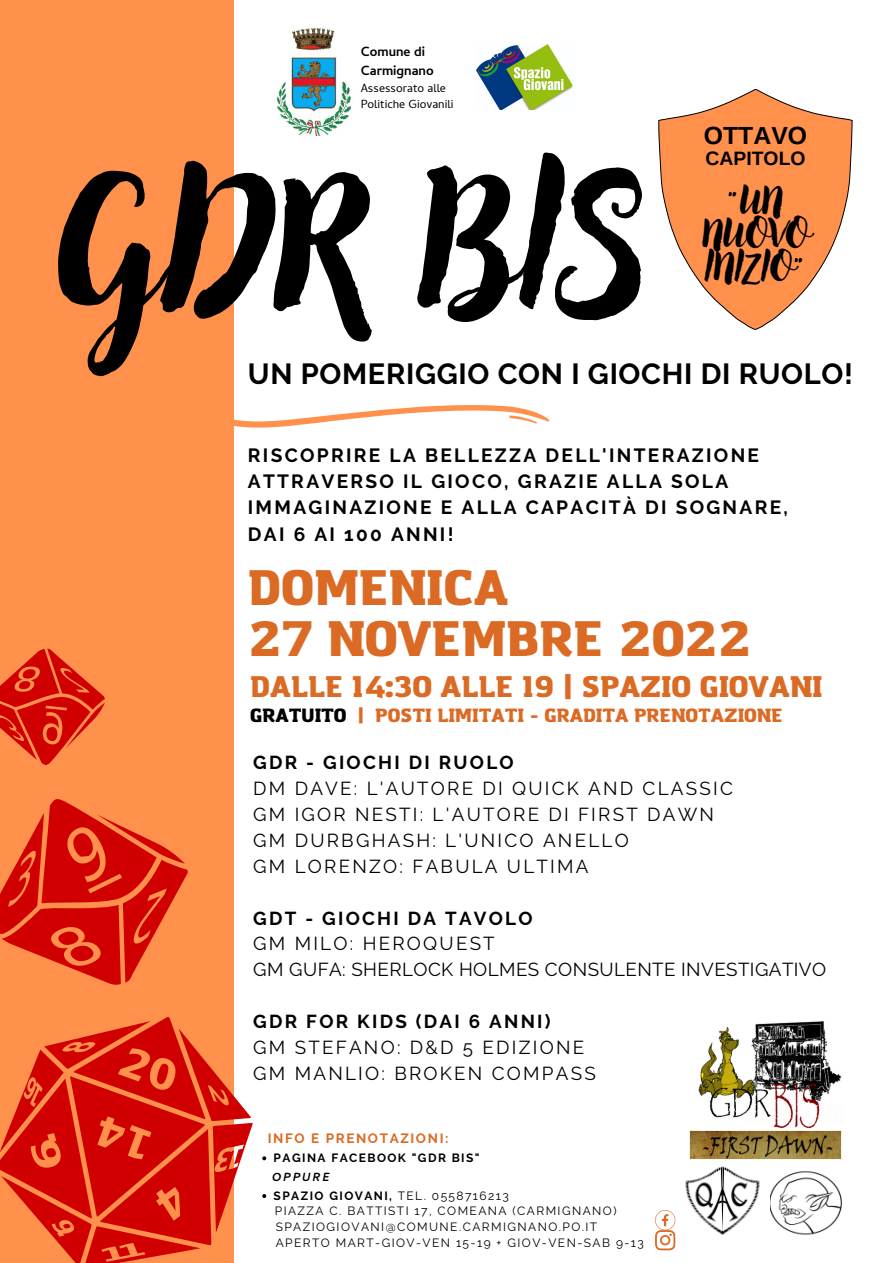
<style>
.page{position:relative;width:893px;height:1263px;background:#fff}
.page>*{position:absolute;margin:0;border:0;box-sizing:border-box;transform-origin:0 0}
.t1{font:151.5px "Adlery Pro";color:#000}
.t2{font:900 49.05px/50.9px "Amazing Grotesk";color:#db6a24}
.t3{font:32.17px/33.3px "Adlery Pro";color:#000;text-align:center}
.t4{font:900 29.33px "Amazing Grotesk";color:#db6a24}
.t5{font:700 29.03px "Raleway";letter-spacing:.025em;color:#000}
.t6{font:700 24.75px "Arimo";color:#000}
.t7{font:700 19.35px "Arimo";color:#000}
.t8{font:700 19.12px/26.3px "Raleway";letter-spacing:.12em;color:#000}
.t9{font:900 18.83px "Amazing Grotesk";color:#db6a24}
.t10{font:18.75px/25.9px "Raleway";letter-spacing:.12em;color:#000}
.t11{font:18.75px/25.9px "Raleway";letter-spacing:.025em;color:#000}
.t12{font:700 18.75px "Raleway";letter-spacing:.12em;color:#000}
.t13{font:700 13.5px "Raleway";letter-spacing:.12em;color:#db6a24}
.t14{font:700 13.5px/18.6px "Cambay";color:#000}
.t15{font:12px/15.8px "Raleway";letter-spacing:.12em;color:#000}
.t16{font:700 12px "Raleway";letter-spacing:.12em;color:#000}
.t17{font:12px/16.4px "Cambay";color:#000}
.t18{font:italic 700 12px "Cambay";letter-spacing:.12em;color:#000}
.s1{color:#000}
.s2{font-weight:400}
</style>
<div class="page">
<div style="left:0;top:0;width:234px;height:1263px;background:#ff914d"></div>
<svg style="left:0;top:1017px;width:267px;height:246px;fill:#d00201"></svg>
<svg style="left:234px;top:405px;width:316px;height:23px"></svg>
<svg style="left:0;top:799px;width:188px;height:186px"></svg>
<svg style="left:0;top:648px;width:105px;height:117px"></svg>
<img style="left:477px;top:44px;width:96px;height:65px">
<img style="left:276px;top:28px;width:75px;height:107px">
<img style="left:770px;top:1171px;width:72px;height:64px">
<img style="left:675px;top:1166px;width:85px;height:72px">
<img style="left:689px;top:1128px;width:153px;height:31px">
<svg style="left:262px;top:1156px;width:4px;height:4px"></svg>
<svg style="left:262px;top:1194px;width:4px;height:4px"></svg>
<svg style="left:655px;top:1210px;width:20px;height:40px"></svg>
<svg style="left:658px;top:89px;width:194px;height:241px"></svg>
<img style="left:698px;top:1021px;width:144px;height:107px">
<p class="t14" style="left:361px;top:42px;width:75px">Comune di<br>Carmignano</p>
<p class="t17" style="left:361px;top:79px;width:94px">Assessorato alle<br>Politiche Giovanili</p>
<h3 class="t6" style="left:704px;top:121px;width:105px">OTTAVO</h3>
<p class="t7" style="left:705px;top:147px;width:102px">CAPITOLO</p>
<h3 class="t3" style="left:702px;top:188px;width:108px">"UN<br>NUOVO<br>INIZIO"</h3>
<h1 class="t1" style="left:58px;top:175px;width:596px">GDR BIS</h1>
<h3 class="t5" style="left:248px;top:357px;width:606px">UN POMERIGGIO CON I GIOCHI DI RUOLO!</h3>
<p class="t8" style="left:248px;top:442px;width:541px">RISCOPRIRE LA BELLEZZA DELL'INTERAZIONE ATTRAVERSO IL GIOCO, GRAZIE ALLA SOLA IMMAGINAZIONE E ALLA CAPACITÀ DI SOGNARE, DAI 6 AI 100 ANNI!</p>
<h2 class="t2" style="left:248px;top:565px;width:504px">DOMENICA<br>27 NOVEMBRE 2022</h2>
<h3 class="t4" style="left:250px;top:674px;width:573px">DALLE 14:30 ALLE 19 | SPAZIO GIOVANI</h3>
<p class="t9" style="left:250px;top:707px;width:534px"><span class="s1">GRATUITO</span> | POSTI LIMITATI - GRADITA PRENOTAZIONE</p>
<p class="t12" style="left:253px;top:751px;width:262px">GDR - GIOCHI DI RUOLO</p>
<p class="t10" style="left:253px;top:775px;width:481px">DM DAVE: L'AUTORE DI QUICK AND CLASSIC<br>GM IGOR NESTI: L'AUTORE DI FIRST DAWN<br>GM DURBGHASH: L'UNICO ANELLO<br>GM LORENZO: FABULA ULTIMA</p>
<p class="t12" style="left:253px;top:907px;width:281px">GDT - GIOCHI DA TAVOLO</p>
<p class="t11" style="left:253px;top:931px;width:574px">GM MILO: HEROQUEST<br>GM GUFA: SHERLOCK HOLMES CONSULENTE INVESTIGATIVO</p>
<p class="t12" style="left:253px;top:1010px;width:299px">GDR FOR KIDS (DAI 6 ANNI)</p>
<p class="t10" style="left:253px;top:1034px;width:344px">GM STEFANO: D&amp;D 5 EDIZIONE<br>GM MANLIO: BROKEN COMPASS</p>
<p class="t13" style="left:268px;top:1130px;width:182px">INFO E PRENOTAZIONI:</p>
<p class="t18" style="left:272px;top:1169px;width:59px">OPPURE</p>
<p class="t15" style="left:275px;top:1203px;width:370px">PIAZZA C. BATTISTI 17, COMEANA (CARMIGNANO)<br>SPAZIOGIOVANI@COMUNE.CARMIGNANO.PO.IT<br>APERTO MART-GIOV-VEN 15-19 + GIOV-VEN-SAB 9-13</p>
<p class="t16" style="left:274px;top:1151px;width:207px">PAGINA FACEBOOK "GDR BIS"</p>
<p class="t16" style="left:274px;top:1188px;width:237px">SPAZIO GIOVANI, <span class="s2">TEL. 0558716213</span></p>
</div>
